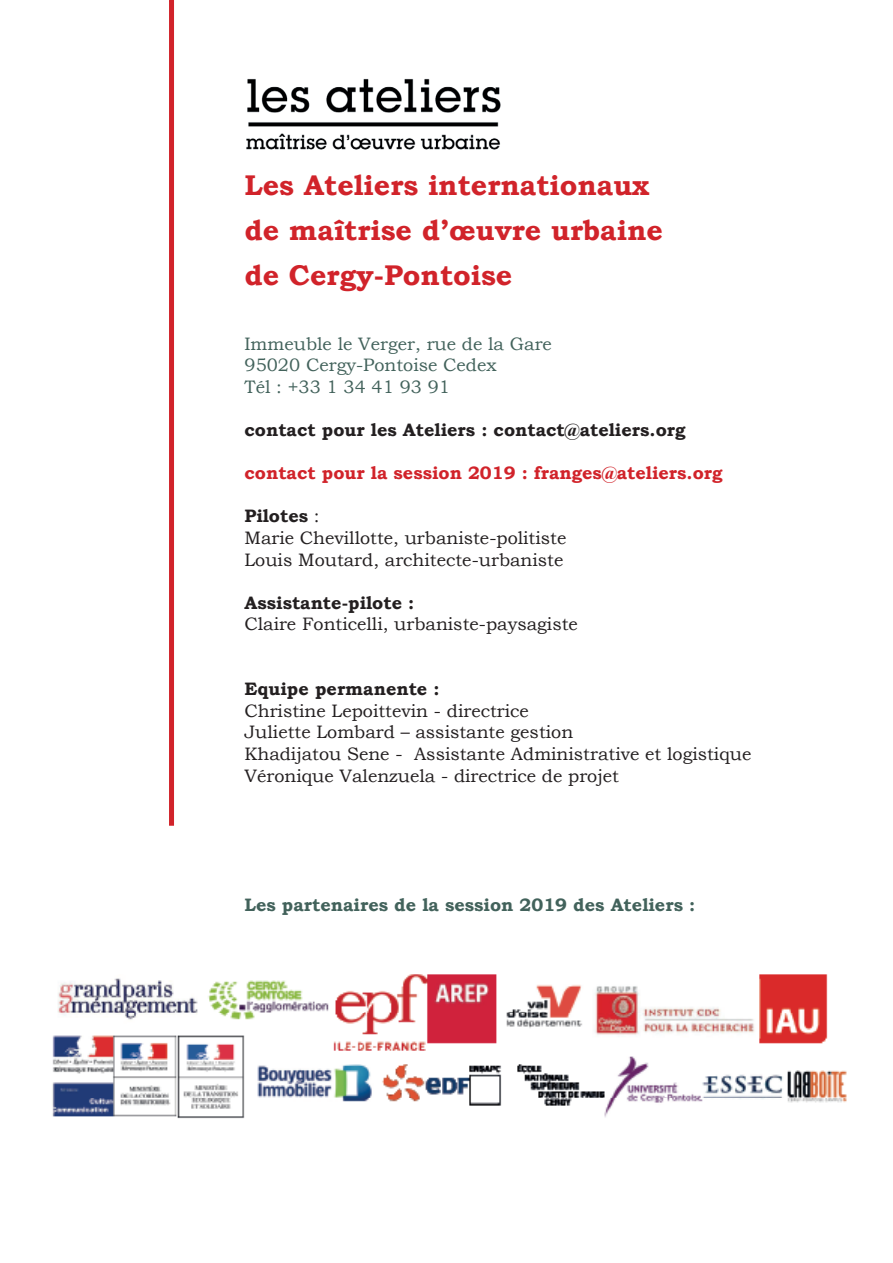
<style>
.page{position:relative;width:893px;height:1263px;background:#fff}
.page>*{position:absolute;margin:0;border:0;box-sizing:border-box;transform-origin:0 0}
.t1{font:700 28.5px/45px "Bookman Old Style";color:#d1232a}
.t2{font:18px/21.6px "Bookman Old Style";color:#231f20}
.t3{font:700 18px "Bookman Old Style";color:#231f20}
.t4{font:18px/21.6px "Bookman Old Style";color:#42625b}
.t5{font:700 18px "Bookman Old Style";color:#d1232a}
.t6{font:700 18px "Bookman Old Style";color:#42625b}
.s1{font-weight:700}
</style>
<div class="page">
<div style="left:169px;top:0;width:5px;height:826px;border:2px solid #d1232a"></div>
<img style="left:246px;top:78px;width:255px;height:72px">
<img style="left:52px;top:974px;width:795px;height:145px">
<h1 class="t1" style="left:244px;top:162px;width:420px">Les Ateliers internationaux de maîtrise d’œuvre urbaine de Cergy-Pontoise</h1>
<p class="t4" style="left:244px;top:333px;width:309px">Immeuble le Verger, rue de la Gare<br>95020 Cergy-Pontoise Cedex<br>Tél : +33 1 34 41 93 91</p>
<p class="t3" style="left:244px;top:417px;width:442px">contact pour les Ateliers : contact@ateliers.org</p>
<p class="t5" style="left:244px;top:460px;width:480px">contact pour la session 2019 : franges@ateliers.org</p>
<p class="t2" style="left:244px;top:505px;width:323px"><span class="s1">Pilotes</span> :<br>Marie Chevillotte, urbaniste-politiste<br>Louis Moutard, architecte-urbaniste</p>
<p class="t3" style="left:244px;top:590px;width:171px">Assistante-pilote :</p>
<p class="t2" style="left:244px;top:613px;width:335px">Claire Fonticelli, urbaniste-paysagiste</p>
<p class="t3" style="left:244px;top:676px;width:197px">Equipe permanente :</p>
<p class="t2" style="left:244px;top:700px;width:508px">Christine Lepoittevin - directrice<br>Juliette Lombard – assistante gestion<br>Khadijatou Sene - Assistante Administrative et logistique Véronique Valenzuela - directrice de projet</p>
<p class="t6" style="left:244px;top:892px;width:452px">Les partenaires de la session 2019 des Ateliers :</p>
</div>
